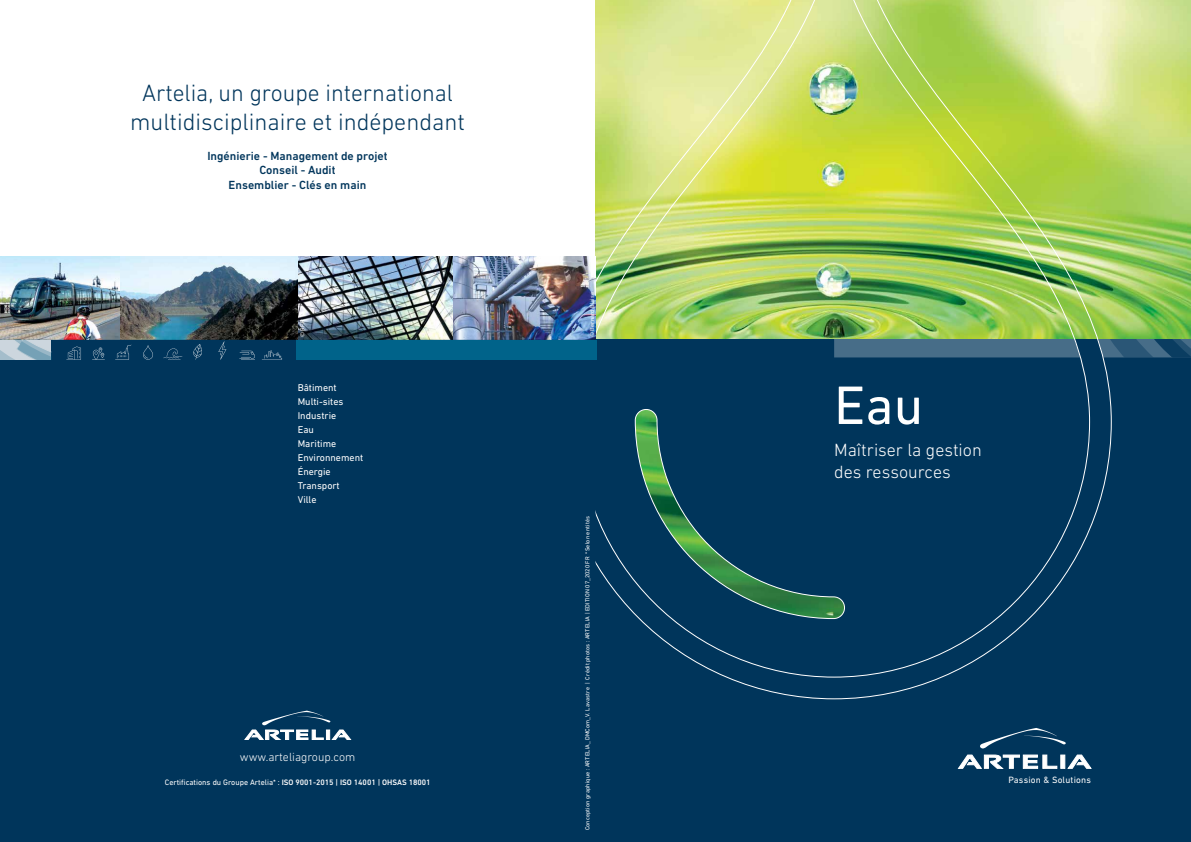
<style>
.page{position:relative;width:1191px;height:842px;background:#fff}
.page>*{position:absolute;margin:0;border:0;box-sizing:border-box;transform-origin:0 0}
.t1{font:55px "DIN Next LT Pro";color:#fff}
.t2{font:300 24px/28.8px "DIN Next LT Pro";color:#00355b;text-align:center}
.t3{font:300 18px/21.6px "DIN Next LT Pro";color:#fff}
.t4{font:500 12px/14.4px "DIN Next LT Pro";color:#00355b;text-align:center}
.t5{font:300 12px "DIN Next LT Pro";color:#fff}
.t6{font:10px/14px "DIN Next LT Pro";color:#fff}
.t7{font:9.3px "DIN Next LT Pro";letter-spacing:.02em;color:#fff}
.t8{font:500 8px "DIN Next LT Pro";color:#fff}
.t9{font:6px "DIN Next LT Pro";letter-spacing:.02em;color:#fff}
.t10{font:6px "DIN Next LT Pro";color:#fff}
.s1{font-weight:400}
</style>
<div class="page">
<div style="left:595px;top:30px;width:596px;height:812px;background:#00355b"></div>
<svg style="left:1111px;top:338px;width:80px;height:19px"></svg>
<img style="left:1111px;top:0;width:80px;height:338px">
<svg style="left:958px;top:755px;width:98px;height:13px"></svg>
<svg style="left:1060px;top:755px;width:4px;height:13px"></svg>
<svg style="left:1068px;top:755px;width:23px;height:13px"></svg>
<svg style="left:980px;top:728px;width:86px;height:20px"></svg>
<img style="left:563px;top:0;width:548px;height:699px">
<img style="left:0;top:257px;width:453px;height:83px">
<img style="left:453px;top:257px;width:142px;height:83px">
<div style="left:0;top:340px;width:595px;height:502px;background:#00355b"></div>
<svg style="left:0;top:340px;width:51px;height:19px"></svg>
<svg style="left:262px;top:350px;width:20px;height:10px"></svg>
<svg style="left:66px;top:346px;width:15px;height:14px"></svg>
<svg style="left:92px;top:347px;width:13px;height:13px"></svg>
<svg style="left:115px;top:345px;width:16px;height:15px"></svg>
<svg style="left:143px;top:345px;width:10px;height:15px"></svg>
<svg style="left:163px;top:348px;width:19px;height:12px"></svg>
<svg style="left:193px;top:344px;width:9px;height:16px"></svg>
<svg style="left:218px;top:341px;width:8px;height:19px"></svg>
<svg style="left:239px;top:351px;width:16px;height:9px"></svg>
<svg style="left:245px;top:711px;width:105px;height:28px"></svg>
<div style="left:296px;top:340px;width:301px;height:20px;background:#00638a"></div>
<div style="left:834px;top:443px;width:161px;height:50px;background:#00355b"></div>
<h2 class="t2" style="left:130px;top:78px;width:336px">Artelia, un groupe international multidisciplinaire et indépendant</h2>
<h3 class="t4" style="left:207px;top:149px;width:182px">Ingénierie - Management de projet<br>Conseil - Audit<br>Ensemblier - Clés en main</h3>
<p class="t9" style="left:299px;top:337px;width:19px;rotate:-90deg">© RFR</p>
<h3 class="t6" style="left:298px;top:380px;width:67px">Bâtiment<br>Multi-sites<br>Industrie<br>Eau<br>Maritime<br>Environnement<br>Énergie<br>Transport<br>Ville</h3>
<h3 class="t5" style="left:240px;top:750px;width:117px">www.arteliagroup.com</h3>
<h3 class="t8" style="left:165px;top:777px;width:267px"><span class="s1">Certifications du Groupe Artelia* :</span> ISO 9001-2015 | ISO 14001 | OHSAS 18001</h3>
<p class="t10" style="left:588px;top:337px;width:46px;rotate:-90deg">© Bernard Blaise</p>
<p class="t9" style="left:584px;top:830px;width:316px;rotate:-90deg">Conception graphique : ARTELIA_DMCom_V. Lavastre | Crédit photos : ARTELIA | EDITION 07_2020 FR *Selon entités</p>
<h1 class="t1" style="left:834px;top:373px;width:91px">Eau</h1>
<h3 class="t3" style="left:834px;top:439px;width:149px">Maîtriser la gestion des ressources</h3>
<h3 class="t7" style="left:1008px;top:774px;width:84px">Passion &amp; Solutions</h3>
</div>
